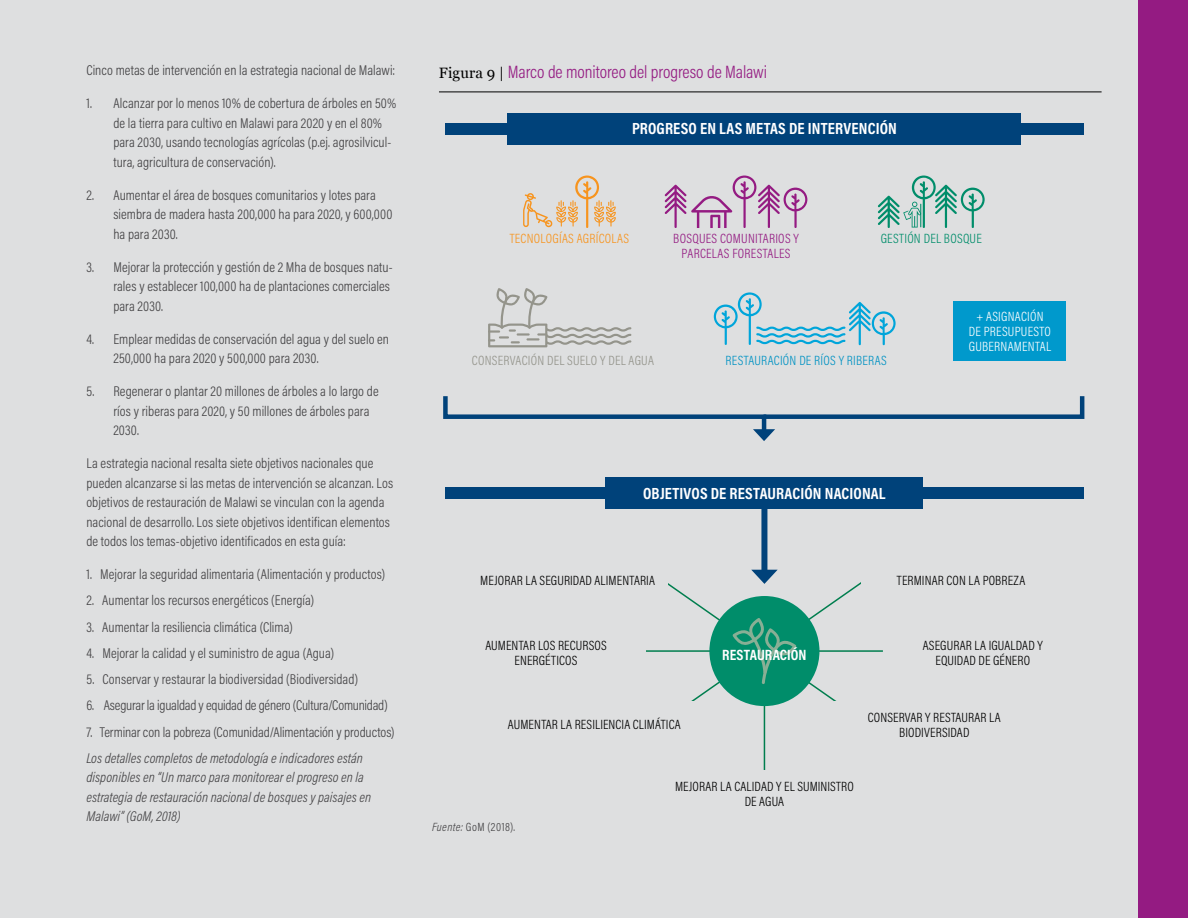
<style>
.page{position:relative;width:1188px;height:918px;background:#dedfe0}
.page>*{position:absolute;margin:0;border:0;box-sizing:border-box;transform-origin:0 0}
.t1{font:300 18px "Acumin Pro Cond";letter-spacing:-.005em;color:#941b82}
.t2{font:700 16.35px "Acumin Pro Cond";letter-spacing:.01em;color:#fff}
.t3{font:700 15px "Acumin Pro Cond";letter-spacing:.005em;color:#fff}
.t4{font:300 14.25px/19.5px "Acumin Pro Cond";letter-spacing:.005em;color:#414042}
.t5{font:italic 300 14.25px/19.5px "Acumin Pro Cond";letter-spacing:.005em;color:#414042}
.t6{font:300 14.25px "Acumin Pro Cond";letter-spacing:-.015em;color:#414042}
.t7{font:300 13.5px/15px "Acumin Pro Cond";letter-spacing:.01em;color:#000;text-align:center}
.t8{font:300 13.5px/15px "Acumin Pro Cond";letter-spacing:.025em;color:#941b82;text-align:center}
.t9{font:300 13.5px/15px "Acumin Pro Cond";letter-spacing:.02em;color:#fff;text-align:center}
.t10{font:300 13.5px "Acumin Pro Cond";letter-spacing:.02em;color:#94948b}
.t11{font:300 13.5px "Acumin Pro Cond";letter-spacing:.02em;color:#0092c3}
.t12{font:300 13.5px "Acumin Pro Cond";letter-spacing:.02em;color:#f7941e}
.t13{font:300 13.5px "Acumin Pro Cond";letter-spacing:.02em;color:#008d6a}
.t14{font:300 12px "Acumin Pro Cond";color:#414042}
.s1{font-family:"Georgia";font-weight:400;font-size:15px;color:#000}
.s2{font-style:italic}
</style>
<div class="page">
<div style="left:1138px;top:0;width:50px;height:918px;background:#941b82"></div>
<hr style="left:439px;top:92px;width:663px;height:1px;background:#000">
<div style="left:508px;top:113px;width:513px;height:32px;background:#00427a"></div>
<div style="left:445px;top:124px;width:639px;height:11px;background:#00427a"></div>
<div style="left:954px;top:301px;width:112px;height:60px;background:#09c"></div>
<svg style="left:714px;top:292px;width:182px;height:53px"></svg>
<svg style="left:665px;top:176px;width:142px;height:52px"></svg>
<svg style="left:523px;top:176px;width:93px;height:52px"></svg>
<svg style="left:878px;top:176px;width:107px;height:52px"></svg>
<svg style="left:488px;top:288px;width:143px;height:59px"></svg>
<div style="left:445px;top:488px;width:639px;height:11px;background:#00427a"></div>
<div style="left:606px;top:477px;width:317px;height:32px;background:#00427a"></div>
<div style="left:761px;top:507px;width:6px;height:68px;background:#00427a"></div>
<hr style="left:764px;top:681px;width:1px;height:93px;background:#007e4e">
<hr style="left:645px;top:650px;width:238px;height:2px;background:#007e4e">
<svg style="left:657px;top:570px;width:214px;height:157px"></svg>
<div style="left:468px;top:556px;width:200px;height:47px;background:#dedfe0"></div>
<div style="left:495px;top:701px;width:199px;height:47px;background:#dedfe0"></div>
<div style="left:665px;top:770px;width:199px;height:47px;background:#dedfe0"></div>
<div style="left:835px;top:701px;width:199px;height:47px;background:#dedfe0"></div>
<div style="left:861px;top:556px;width:200px;height:47px;background:#dedfe0"></div>
<svg style="left:443px;top:396px;width:642px;height:45px"></svg>
<p class="t4" style="left:86px;top:60px;width:310px">Cinco metas de intervención en la estrategia nacional de Malawi:</p>
<p class="t4" style="left:113px;top:93px;width:284px;text-indent:-27px">1. Alcanzar por lo menos 10% de cobertura de árboles en 50% de la tierra para cultivo en Malawi para 2020 y en el 80% para 2030, usando tecnologías agrícolas (p.ej. agrosilvicul&shy;tura, agricultura de conservación).</p>
<p class="t4" style="left:113px;top:185px;width:281px;text-indent:-27px">2. Aumentar el área de bosques comunitarios y lotes para siembra de madera hasta 200,000 ha para 2020, y 600,000 ha para 2030.</p>
<p class="t4" style="left:113px;top:257px;width:281px;text-indent:-27px">3. Mejorar la protección y gestión de 2 Mha de bosques natu&shy;rales y establecer 100,000 ha de plantaciones comerciales para 2030.</p>
<p class="t4" style="left:113px;top:329px;width:277px;text-indent:-27px">4. Emplear medidas de conservación del agua y del suelo en<br>250,000 ha para 2020 y 500,000 para 2030.</p>
<p class="t4" style="left:113px;top:381px;width:267px;text-indent:-27px">5. Regenerar o plantar 20 millones de árboles a lo largo de ríos y riberas para 2020, y 50 millones de árboles para<br>2030.</p>
<p class="t4" style="left:86px;top:453px;width:308px">La estrategia nacional resalta siete objetivos nacionales que pueden alcanzarse si las metas de intervención se alcanzan. Los objetivos de restauración de Malawi se vinculan con la agenda nacional de desarrollo. Los siete objetivos identifican elementos de todos los temas-objetivo identificados en esta guía:</p>
<p class="t4" style="left:86px;top:564px;width:300px">1. Mejorar la seguridad alimentaria (Alimentación y productos)</p>
<p class="t4" style="left:86px;top:591px;width:229px">2. Aumentar los recursos energéticos (Energía)</p>
<p class="t4" style="left:86px;top:617px;width:208px">3. Aumentar la resiliencia climática (Clima)</p>
<p class="t4" style="left:86px;top:643px;width:249px">4. Mejorar la calidad y el suministro de agua (Agua)</p>
<p class="t4" style="left:86px;top:669px;width:273px">5. Conservar y restaurar la biodiversidad (Biodiversidad)</p>
<p class="t6" style="left:86px;top:696px;width:303px">6. Asegurar la igualdad y equidad de género (Cultura/Comunidad)</p>
<p class="t4" style="left:86px;top:722px;width:310px">7. Terminar con la pobreza (Comunidad/Alimentación y productos)</p>
<p class="t5" style="left:86px;top:748px;width:286px">Los detalles completos de metodología e indicadores están disponibles en “Un marco para monitorear el progreso en la estrategia de restauración nacional de bosques y paisajes en Malawi” (GoM, 2018)</p>
<p class="t1" style="left:439px;top:60px;width:330px"><span class="s1">Figura 9 |</span> Marco de monitoreo del progreso de Malawi</p>
<p class="t2" style="left:632px;top:117px;width:266px">PROGRESO EN LAS METAS DE INTERVENCIÓN</p>
<p class="t12" style="left:510px;top:230px;width:121px">TECNOLOGÍAS AGRÍCOLAS</p>
<p class="t8" style="left:673px;top:231px;width:127px">BOSQUES COMUNITARIOS Y<br>PARCELAS FORESTALES</p>
<p class="t13" style="left:881px;top:230px;width:103px">GESTIÓN DEL BOSQUE</p>
<p class="t9" style="left:969px;top:309px;width:84px">+ ASIGNACIÓN<br>DE PRESUPUESTO<br>GUBERNAMENTAL</p>
<p class="t10" style="left:472px;top:352px;width:183px">CONSERVACIÓN DEL SUELO Y DEL AGUA</p>
<p class="t11" style="left:726px;top:352px;width:163px">RESTAURACIÓN DE RÍOS Y RIBERAS</p>
<p class="t2" style="left:643px;top:483px;width:244px">OBJETIVOS DE RESTAURACIÓN NACIONAL</p>
<p class="t7" style="left:480px;top:573px;width:176px">MEJORAR LA SEGURIDAD ALIMENTARIA</p>
<p class="t7" style="left:485px;top:637px;width:123px">AUMENTAR LOS RECURSOS<br>ENERGÉTICOS</p>
<p class="t3" style="left:722px;top:645px;width:86px">RESTAURACIÓN</p>
<p class="t7" style="left:897px;top:572px;width:130px">TERMINAR CON LA POBREZA</p>
<p class="t7" style="left:923px;top:637px;width:121px">ASEGURAR LA IGUALDAD Y<br>EQUIDAD DE GÉNERO</p>
<p class="t7" style="left:508px;top:717px;width:174px">AUMENTAR LA RESILIENCIA CLIMÁTICA</p>
<p class="t7" style="left:868px;top:709px;width:134px">CONSERVAR Y RESTAURAR LA<br>BIODIVERSIDAD</p>
<p class="t14" style="left:432px;top:819px;width:85px"><span class="s2">Fuente:</span> GoM (2018).</p>
<p class="t7" style="left:675px;top:779px;width:180px">MEJORAR LA CALIDAD Y EL SUMINISTRO<br>DE AGUA</p>
</div>
